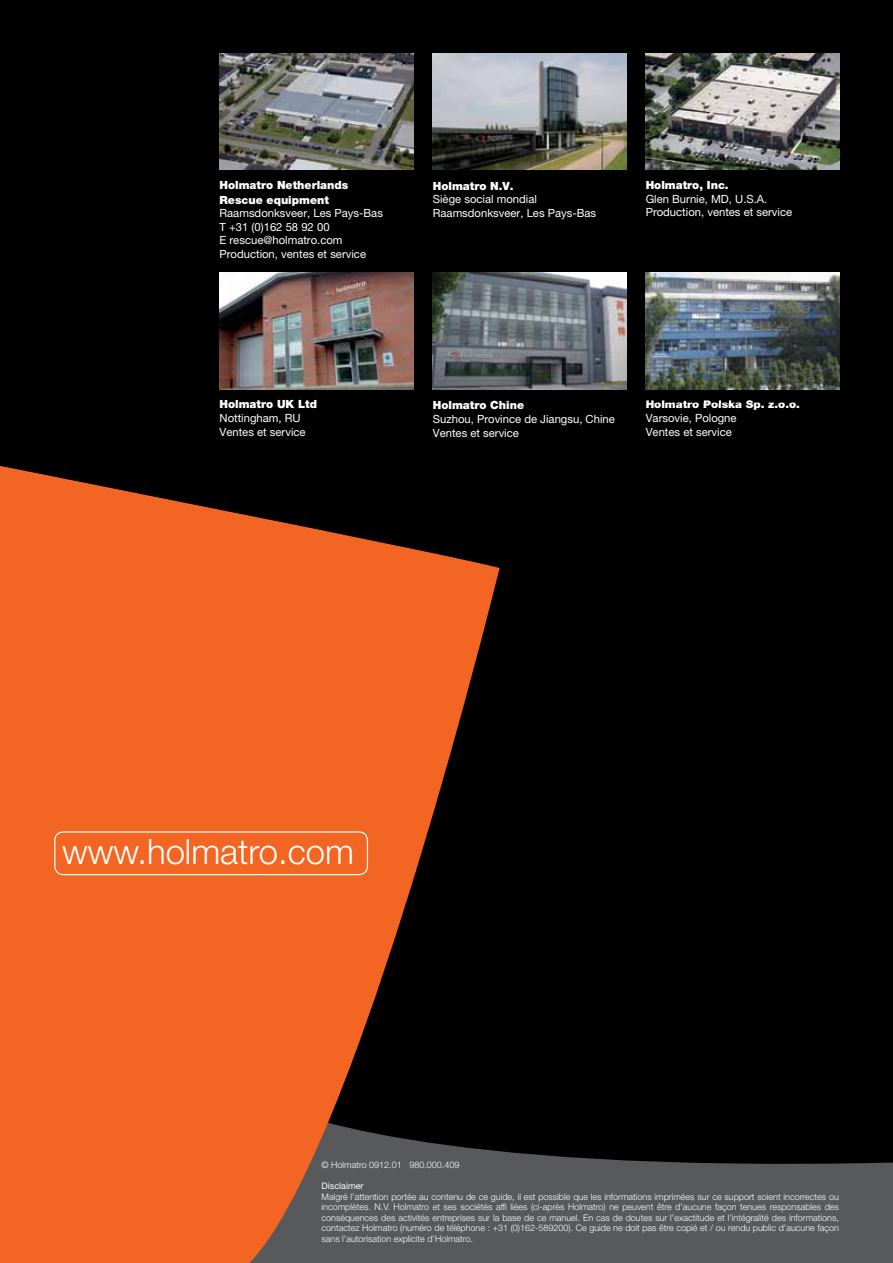
<style>
.page{position:relative;width:893px;height:1263px;background:#000}
.page>*{position:absolute;margin:0;border:0;box-sizing:border-box;transform-origin:0 0}
.t1{font:300 34.65px "Helvetica Neue LT Std";color:#fff}
.t2{font:11.25px/13.5px "Helvetica Neue LT Std";color:#fff}
.t3{font:900 11.25px/14.4px "Helvetica Neue LT Std";color:#fff}
.t4{font:300 9px/10.5px "Helvetica Neue LT Std";color:#fff;text-align:justify}
.t5{font:9px "Helvetica Neue LT Std";color:#fff}
</style>
<div class="page">
<svg style="left:500px;top:1151px;width:393px;height:112px;background:#505152"></svg>
<svg style="left:0;top:466px;width:500px;height:797px;fill:#f26522"></svg>
<svg style="left:54px;top:831px;width:314px;height:44px;background:#f26d2e"></svg>
<img style="left:645px;top:53px;width:1px;height:117px">
<img style="left:646px;top:53px;width:194px;height:117px">
<img style="left:220px;top:53px;width:194px;height:117px">
<img style="left:433px;top:53px;width:193px;height:117px">
<img style="left:220px;top:272px;width:194px;height:117px">
<img style="left:433px;top:272px;width:194px;height:117px">
<img style="left:646px;top:400px;width:107px;height:2px">
<img style="left:646px;top:272px;width:194px;height:117px">
<p class="t3" style="left:220px;top:178px;width:130px">Holmatro Netherlands<br>Rescue equipment</p>
<p class="t2" style="left:220px;top:206px;width:165px">Raamsdonksveer, Les Pays-Bas<br>T +31 (0)162 58 92 00<br>E rescue@holmatro.com<br>Production, ventes et service</p>
<p class="t3" style="left:433px;top:178px;width:82px">Holmatro N.V.</p>
<p class="t2" style="left:433px;top:192px;width:165px">Siège social mondial<br>Raamsdonksveer, Les Pays-Bas</p>
<p class="t3" style="left:646px;top:178px;width:84px">Holmatro, Inc.</p>
<p class="t2" style="left:646px;top:192px;width:148px">Glen Burnie, MD, U.S.A.<br>Production, ventes et service</p>
<p class="t3" style="left:220px;top:397px;width:99px">Holmatro UK Ltd</p>
<p class="t2" style="left:220px;top:411px;width:88px">Nottingham, RU<br>Ventes et service</p>
<p class="t3" style="left:433px;top:398px;width:93px">Holmatro Chine</p>
<p class="t2" style="left:433px;top:411px;width:184px;line-height:14.4px">Suzhou, Province de Jiangsu, Chine<br>Ventes et service</p>
<p class="t3" style="left:646px;top:397px;width:156px">Holmatro Polska Sp. z.o.o.</p>
<p class="t2" style="left:646px;top:411px;width:92px;line-height:14.4px">Varsovie, Pologne<br>Ventes et service</p>
<h1 class="t1" style="left:62px;top:831px;width:293px">www.holmatro.com</h1>
<p class="t4" style="left:322px;top:1160px;width:139px">© Holmatro 0912.01 980.000.409</p>
<p class="t5" style="left:322px;top:1181px;width:44px">Disclaimer</p>
<p class="t4" style="left:322px;top:1191px;width:519px">Malgré l’attention portée au contenu de ce guide, il est possible que les informations imprimées sur ce support soient incorrectes ou incomplètes. N.V. Holmatro et ses sociétés affi liées (ci-après Holmatro) ne peuvent être d’aucune façon tenues responsables des conséquences des activités entreprises sur la base de ce manuel. En cas de doutes sur l’exactitude et l’intégralité des informations, contactez Holmatro (numéro de téléphone : +31 (0)162-589200). Ce guide ne doit pas être copié et / ou rendu public d’aucune façon sans l’autorisation explicite d’Holmatro.</p>
</div>
